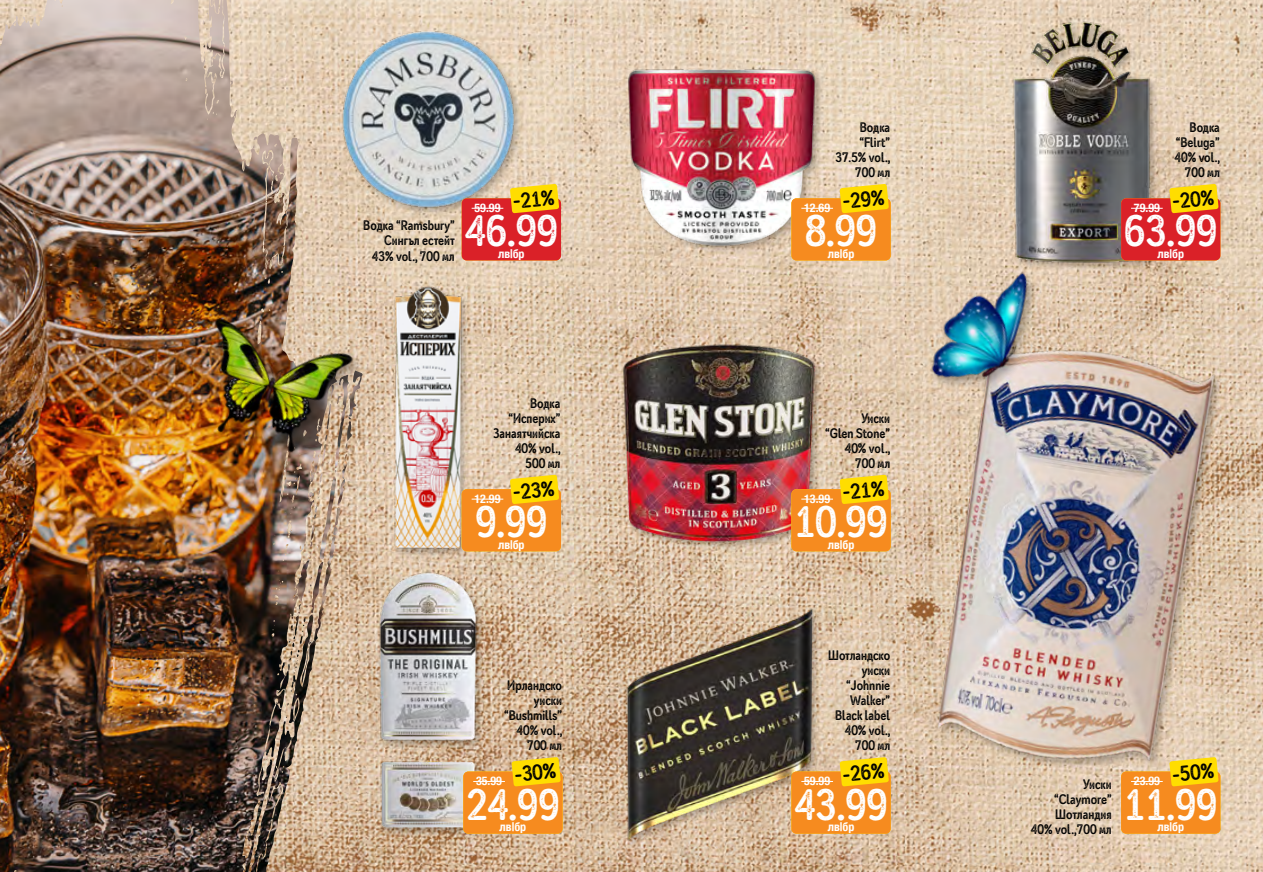
<style>
.page{position:relative;width:1263px;height:872px;background:#fff}
.page>*{position:absolute;margin:0;border:0;box-sizing:border-box;transform-origin:0 0}
.t1{font:700 condensed 43.2px "Mozzart Rough";color:#fff}
.t2{font:700 condensed 21px "Mozzart Rough";color:#000}
.t3{font:700 condensed 13.5px/15px "Mozzart Rough";color:#000;text-align:right}
.t4{font:700 condensed 12px "Helvetica Neue";color:#fff}
</style>
<div class="page">
<img style="left:0;top:0;width:1263px;height:872px">
<img style="left:215px;top:0;width:16px;height:78px">
<img style="left:331px;top:17px;width:193px;height:203px">
<svg style="left:462px;top:184px;width:99px;height:76px;background:#de5232"></svg>
<div style="left:627px;top:67px;width:197px;height:187px;background:#000;opacity:.25"></div>
<img style="left:626px;top:65px;width:192px;height:184px">
<svg style="left:791px;top:184px;width:100px;height:76px;background:#f5a12d"></svg>
<div style="left:393px;top:285px;width:77px;height:273px;background:#000;opacity:.25"></div>
<img style="left:389px;top:284px;width:77px;height:270px">
<svg style="left:462px;top:474px;width:99px;height:77px;background:#f49f2c"></svg>
<div style="left:1012px;top:20px;width:147px;height:252px;background:#000;opacity:.25"></div>
<img style="left:1010px;top:18px;width:143px;height:248px">
<svg style="left:1121px;top:184px;width:99px;height:76px;background:#d94c2d"></svg>
<div style="left:622px;top:343px;width:202px;height:208px;background:#000;opacity:.25"></div>
<img style="left:620px;top:340px;width:198px;height:209px">
<svg style="left:791px;top:474px;width:100px;height:77px;background:#f39928"></svg>
<img style="left:914px;top:324px;width:317px;height:463px">
<svg style="left:1121px;top:757px;width:99px;height:76px;background:#f49f2b"></svg>
<img style="left:621px;top:603px;width:199px;height:243px">
<svg style="left:791px;top:757px;width:100px;height:76px;background:#f19c28"></svg>
<div style="left:378px;top:571px;width:108px;height:266px;background:#000;opacity:.25"></div>
<img style="left:376px;top:569px;width:104px;height:264px">
<svg style="left:463px;top:757px;width:100px;height:76px;background:#f29d29"></svg>
<img style="left:176px;top:291px;width:187px;height:187px">
<img style="left:886px;top:231px;width:187px;height:187px">
<p class="t3" style="left:363px;top:218px;width:93px">Водка “Ramsbury”<br>Сингъл естейт<br>43% vol., 700 мл</p>
<h2 class="t2" style="left:512px;top:188px;width:43px;rotate:-5deg">-21%</h2>
<p class="t4" style="left:474px;top:198px;width:27px">59.99</p>
<h1 class="t1" style="left:465px;top:205px;width:95px">46.99</h1>
<p class="t4" style="left:498px;top:243px;width:28px">лв|бр</p>
<p class="t3" style="left:493px;top:395px;width:69px">Водка “Исперих”<br>Занаятчийска<br>40% vol.,<br>500 мл</p>
<h2 class="t2" style="left:512px;top:479px;width:43px;rotate:-5deg">-23%</h2>
<p class="t4" style="left:474px;top:489px;width:27px">12.99</p>
<h1 class="t1" style="left:475px;top:496px;width:74px">9.99</h1>
<p class="t4" style="left:498px;top:534px;width:28px">лв|бр</p>
<p class="t3" style="left:504px;top:678px;width:60px">Ирландско уиски “Bushmills”<br>40% vol.,<br>700 мл</p>
<h2 class="t2" style="left:513px;top:761px;width:43px;rotate:-5deg">-30%</h2>
<p class="t4" style="left:476px;top:771px;width:27px">35.99</p>
<h1 class="t1" style="left:466px;top:778px;width:95px">24.99</h1>
<p class="t4" style="left:500px;top:816px;width:28px">лв|бр</p>
<p class="t3" style="left:835px;top:120px;width:57px">Водка “Flirt”<br>37.5% vol.,<br>700 мл</p>
<h2 class="t2" style="left:841px;top:188px;width:43px;rotate:-5deg">-29%</h2>
<p class="t4" style="left:804px;top:198px;width:27px">12.69</p>
<h1 class="t1" style="left:805px;top:205px;width:74px">8.99</h1>
<p class="t4" style="left:828px;top:243px;width:28px">лв|бр</p>
<p class="t3" style="left:825px;top:410px;width:67px">Уиски<br>“Glen Stone”<br>40% vol.,<br>700 мл</p>
<h2 class="t2" style="left:841px;top:479px;width:43px;rotate:-5deg">-21%</h2>
<p class="t4" style="left:804px;top:489px;width:27px">13.99</p>
<h1 class="t1" style="left:794px;top:496px;width:95px">10.99</h1>
<p class="t4" style="left:828px;top:534px;width:28px">лв|бр</p>
<p class="t3" style="left:828px;top:648px;width:64px">Шотландско уиски “Johnnie<br>Walker”<br>Black label<br>40% vol.,<br>700 мл</p>
<h2 class="t2" style="left:841px;top:761px;width:43px;rotate:-5deg">-26%</h2>
<p class="t4" style="left:804px;top:771px;width:27px">59.99</p>
<h1 class="t1" style="left:794px;top:778px;width:95px">43.99</h1>
<p class="t4" style="left:828px;top:816px;width:28px">лв|бр</p>
<p class="t3" style="left:1174px;top:120px;width:47px">Водка “Beluga”<br>40% vol.,<br>700 мл</p>
<h2 class="t2" style="left:1171px;top:188px;width:43px;rotate:-5deg">-20%</h2>
<p class="t4" style="left:1134px;top:198px;width:27px">79.99</p>
<h1 class="t1" style="left:1124px;top:205px;width:95px">63.99</h1>
<p class="t4" style="left:1157px;top:243px;width:28px">лв|бр</p>
<p class="t3" style="left:1031px;top:776px;width:82px">Уиски “Claymore”<br>Шотландия<br>40% vol.,700 мл</p>
<h2 class="t2" style="left:1171px;top:761px;width:43px;rotate:-5deg">-50%</h2>
<p class="t4" style="left:1134px;top:771px;width:27px">23.99</p>
<h1 class="t1" style="left:1124px;top:778px;width:95px">11.99</h1>
<p class="t4" style="left:1157px;top:816px;width:28px">лв|бр</p>
</div>
